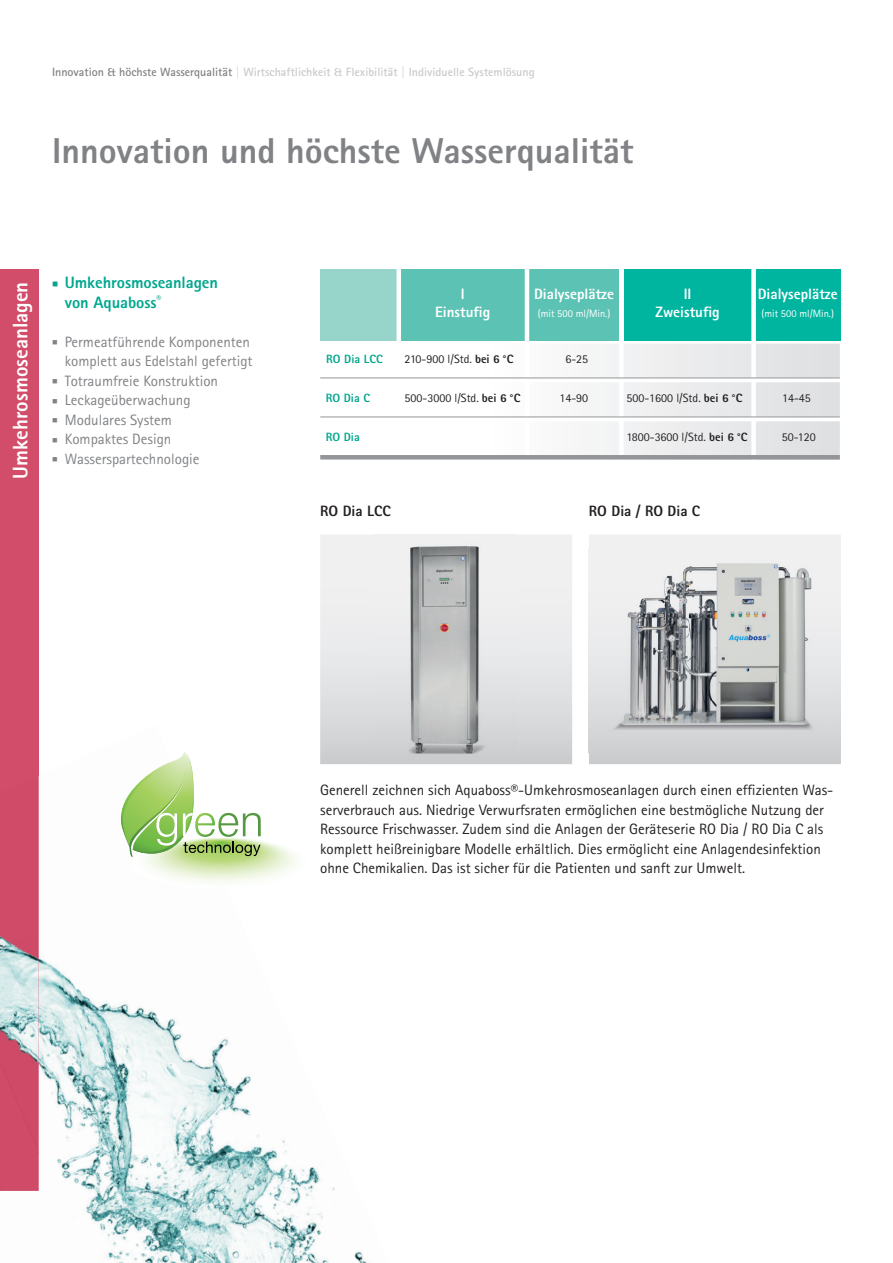
<style>
.page{position:relative;width:893px;height:1263px;background:#fff}
.page>*{position:absolute;margin:0;border:0;box-sizing:border-box;transform-origin:0 0}
.t1{font:800 36px "AT Rotis Sans Serif";color:#808285}
.t2{font:800 21px "AT Rotis Sans Serif";color:#fff}
.t3{font:800 16.5px/19.5px "AT Rotis Sans Serif";letter-spacing:-.005em;color:#00a78e}
.t4{font:15px/19.5px "AT Rotis Sans Serif";color:#231f20}
.t5{font:15px/19.5px "AT Rotis Sans Serif";color:#808285;text-align:right}
.t6{font:800 15px/18px "AT Rotis Sans Serif";color:#fff;text-align:center}
.t7{font:800 15px "AT Rotis Sans Serif";color:#231f20}
.t8{font:12px "AT Rotis Sans Serif";color:#231f20}
.t9{font:700 12px "Rotis Sans Serif Pro";color:#c9cacc}
.t10{font:800 12px "AT Rotis Sans Serif";color:#00a78e}
.t11{font:10.5px "AT Rotis Sans Serif";color:#fff}
.s1{color:#808285}
.s2{font-weight:800}
</style>
<div class="page">
<div style="left:0;top:269px;width:38px;height:922px;background:#d14d69"></div>
<img style="left:38px;top:903px;width:157px;height:164px">
<img style="left:38px;top:1015px;width:108px;height:248px">
<img style="left:38px;top:1128px;width:59px;height:135px">
<img style="left:140px;top:1067px;width:195px;height:196px">
<img style="left:255px;top:1214px;width:112px;height:49px">
<img style="left:0;top:938px;width:38px;height:126px">
<img style="left:3px;top:937px;width:35px;height:91px">
<img style="left:1px;top:1190px;width:37px;height:1px">
<svg style="left:589px;top:535px;width:252px;height:229px"></svg>
<img style="left:589px;top:548px;width:252px;height:204px">
<svg style="left:320px;top:534px;width:252px;height:230px"></svg>
<img style="left:374px;top:534px;width:142px;height:227px">
<svg style="left:131px;top:836px;width:178px;height:53px"></svg>
<svg style="left:121px;top:752px;width:140px;height:105px"></svg>
<div style="left:755px;top:269px;width:85px;height:71px;background:#00b5a0"></div>
<div style="left:624px;top:269px;width:127px;height:71px;background:#00b5a0"></div>
<svg style="left:339px;top:344px;width:501px;height:116px"></svg>
<div style="left:751px;top:260px;width:5px;height:205px;background:#fff"></div>
<div style="left:529px;top:269px;width:90px;height:71px;background:#5cc3b4"></div>
<div style="left:619px;top:260px;width:5px;height:205px;background:#fff"></div>
<hr style="left:334px;top:378px;width:539px;height:4px;background:#fff">
<hr style="left:334px;top:417px;width:539px;height:4px;background:#fff">
<div style="left:401px;top:269px;width:123px;height:71px;background:#5cc3b4"></div>
<div style="left:320px;top:269px;width:77px;height:71px;background:#97d5cb"></div>
<hr style="left:397px;top:260px;width:4px;height:205px;background:#fff">
<hr style="left:525px;top:260px;width:4px;height:205px;background:#fff">
<hr style="left:320px;top:378px;width:520px;height:1px;background:#939598">
<hr style="left:320px;top:417px;width:520px;height:1px;background:#939598">
<hr style="left:320px;top:455px;width:520px;height:4px;background:#939598">
<p class="t9" style="left:52px;top:65px;width:484px"><span class="s1">Innovation &amp; höchste Wasserqualität</span> | Wirtschaftlichkeit &amp; Flexibilität | Individuelle Systemlösung</p>
<h1 class="t1" style="left:52px;top:128px;width:583px">Innovation und höchste Wasserqualität</h1>
<h2 class="t2" style="left:7px;top:478px;width:198px;rotate:-90deg">Umkehrosmoseanlagen</h2>
<p class="t3" style="left:65px;top:272px;width:155px;text-indent:-13px">■ Umkehrosmoseanlagen von Aquaboss<sup>®</sup></p>
<p class="t5" style="left:52px;top:332px;width:202px">■ Permeatführende Komponenten komplett aus Edelstahl gefertigt</p>
<p class="t5" style="left:52px;top:371px;width:168px">■ Totraumfreie Konstruktion</p>
<p class="t5" style="left:52px;top:390px;width:140px">■ Leckageüberwachung</p>
<p class="t5" style="left:52px;top:410px;width:121px">■ Modulares System</p>
<p class="t5" style="left:52px;top:429px;width:121px">■ Kompaktes Design</p>
<p class="t5" style="left:52px;top:449px;width:149px">■ Wasserspartechnologie</p>
<p class="t6" style="left:435px;top:284px;width:57px">I<br>Einstufig</p>
<p class="t6" style="left:534px;top:284px;width:81px">Dialyseplätze</p>
<p class="t11" style="left:538px;top:307px;width:74px">(mit 500 ml/Min.)</p>
<p class="t6" style="left:655px;top:284px;width:66px">II<br>Zweistufig</p>
<p class="t6" style="left:758px;top:284px;width:81px">Dialyseplätze</p>
<p class="t11" style="left:761px;top:307px;width:74px">(mit 500 ml/Min.)</p>
<p class="t10" style="left:326px;top:351px;width:58px">RO Dia LCC</p>
<p class="t8" style="left:404px;top:352px;width:111px">210-900 l/Std. <span class="s2">bei 6 °C</span></p>
<p class="t8" style="left:565px;top:352px;width:24px">6-25</p>
<p class="t10" style="left:326px;top:390px;width:46px">RO Dia C</p>
<p class="t8" style="left:404px;top:391px;width:117px">500-3000 l/Std. <span class="s2">bei 6 °C</span></p>
<p class="t8" style="left:559px;top:391px;width:30px">14-90</p>
<p class="t8" style="left:626px;top:391px;width:117px">500-1600 l/Std. <span class="s2">bei 6 °C</span></p>
<p class="t8" style="left:782px;top:391px;width:30px">14-45</p>
<p class="t10" style="left:326px;top:429px;width:35px">RO Dia</p>
<p class="t8" style="left:626px;top:430px;width:123px">1800-3600 l/Std. <span class="s2">bei 6 °C</span></p>
<p class="t8" style="left:782px;top:430px;width:35px">50-120</p>
<p class="t7" style="left:320px;top:501px;width:72px">RO Dia LCC</p>
<p class="t7" style="left:589px;top:501px;width:113px">RO Dia / RO Dia C</p>
<p class="t4" style="left:320px;top:780px;width:515px">Generell zeichnen sich Aquaboss®-Umkehrosmoseanlagen durch einen effizienten Was&shy;serverbrauch aus. Niedrige Verwurfsraten ermöglichen eine bestmögliche Nutzung der Ressource Frischwasser. Zudem sind die Anlagen der Geräteserie RO Dia / RO Dia C als komplett heißreinigbare Modelle erhältlich. Dies ermöglicht eine Anlagendesinfektion ohne Chemikalien. Das ist sicher für die Patienten und sanft zur Umwelt.</p>
</div>
